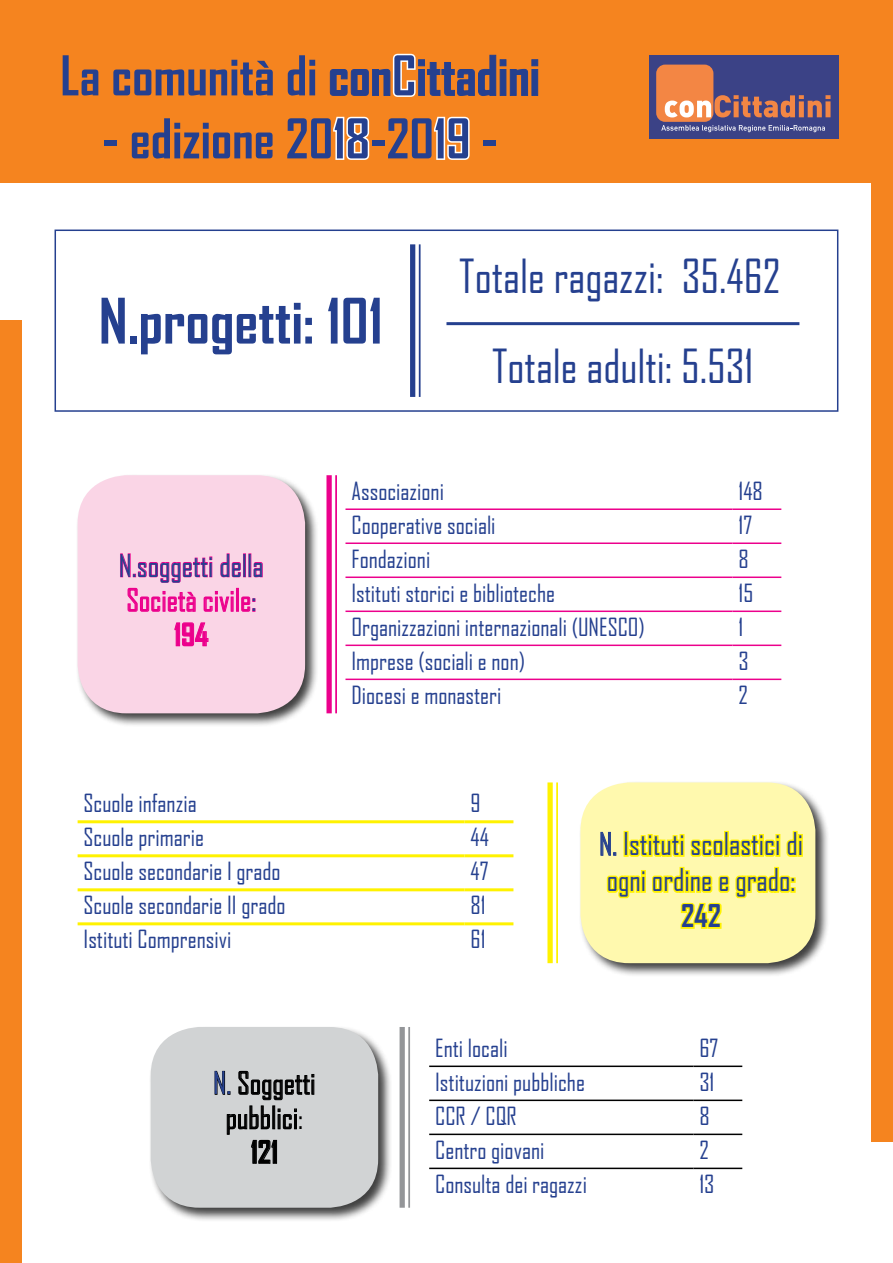
<style>
.page{position:relative;width:893px;height:1263px;background:#fff}
.page>*{position:absolute;margin:0;border:0;box-sizing:border-box;transform-origin:0 0}
.t1{font:700 60px "Agency FB";color:#25408f}
.t2{font:700 52.5px "Agency FB";color:#25408f}
.t3{font:45px/90px "Agency FB";color:#25408f;text-align:center}
.t4{font:30px/34.5px "Agency FB";color:#25408f;text-align:center}
.t5{font:30px/34.5px "Agency FB";color:#000;text-align:center}
.t6{font:700 30px "Agency FB";color:#25408f}
.t7{font:700 30px "Agency FB";color:#000}
.t8{font:24px "Agency FB";color:#25408f}
.s1{color:#ec008c}
.s2{font-weight:700;color:#ec008c}
.s3{color:#25408f}
</style>
<div class="page">
<div style="left:0;top:0;width:893px;height:183px;background:#f5841f"></div>
<svg style="left:54px;top:229px;width:785px;height:183px"></svg>
<hr style="left:419px;top:244px;width:2px;height:153px;background:#25408f">
<div style="left:410px;top:244px;width:5px;height:153px;background:#25408f"></div>
<hr style="left:446px;top:322px;width:353px;height:3px;background:#25408f">
<div style="left:75px;top:473px;width:244px;height:254px;background:#000;opacity:.75"></div>
<div style="left:78px;top:475px;width:227px;height:238px;background:#fad5e6;border-radius:49px"></div>
<svg style="left:120px;top:553px;width:143px;height:59px"></svg>
<svg style="left:174px;top:622px;width:35px;height:24px"></svg>
<hr style="left:345px;top:508px;width:387px;height:2px;background:#ec008c">
<hr style="left:732px;top:508px;width:49px;height:2px;background:#ec008c">
<hr style="left:345px;top:542px;width:387px;height:2px;background:#ec008c">
<hr style="left:732px;top:542px;width:49px;height:2px;background:#ec008c">
<hr style="left:345px;top:576px;width:387px;height:2px;background:#ec008c">
<hr style="left:732px;top:576px;width:49px;height:2px;background:#ec008c">
<hr style="left:345px;top:610px;width:387px;height:2px;background:#ec008c">
<hr style="left:732px;top:610px;width:49px;height:2px;background:#ec008c">
<hr style="left:345px;top:644px;width:387px;height:2px;background:#ec008c">
<hr style="left:732px;top:644px;width:49px;height:2px;background:#ec008c">
<hr style="left:345px;top:679px;width:387px;height:1px;background:#ec008c">
<hr style="left:732px;top:679px;width:49px;height:1px;background:#ec008c">
<hr style="left:335px;top:475px;width:2px;height:238px;background:#ec008c">
<div style="left:326px;top:475px;width:6px;height:238px;background:#ec008c"></div>
<div style="left:578px;top:780px;width:252px;height:197px;background:#000;opacity:.75"></div>
<div style="left:580px;top:782px;width:235px;height:181px;background:#fff9ae;border-radius:49px"></div>
<svg style="left:600px;top:832px;width:16px;height:24px"></svg>
<div style="left:624px;top:831px;width:5px;height:26px;border:3px solid #fff200"></div>
<svg style="left:628px;top:830px;width:175px;height:27px"></svg>
<div style="left:798px;top:839px;width:5px;height:18px;border:3px solid #fff200"></div>
<svg style="left:606px;top:866px;width:190px;height:63px"></svg>
<hr style="left:78px;top:820px;width:387px;height:3px;background:#fff200">
<hr style="left:465px;top:820px;width:48px;height:3px;background:#fff200">
<hr style="left:78px;top:854px;width:387px;height:3px;background:#fff200">
<hr style="left:465px;top:854px;width:48px;height:3px;background:#fff200">
<hr style="left:78px;top:888px;width:387px;height:3px;background:#fff200">
<hr style="left:465px;top:888px;width:48px;height:3px;background:#fff200">
<hr style="left:78px;top:922px;width:387px;height:3px;background:#fff200">
<hr style="left:465px;top:922px;width:48px;height:3px;background:#fff200">
<hr style="left:556px;top:782px;width:2px;height:181px;background:#fff200">
<div style="left:547px;top:782px;width:6px;height:181px;background:#fff200"></div>
<div style="left:148px;top:1025px;width:245px;height:197px;background:#000;opacity:.75"></div>
<div style="left:151px;top:1027px;width:227px;height:181px;background:#d1d3d4;border-radius:49px"></div>
<svg style="left:214px;top:1070px;width:100px;height:94px"></svg>
<hr style="left:429px;top:1065px;width:264px;height:2px;background:#000">
<hr style="left:693px;top:1065px;width:49px;height:2px;background:#000">
<hr style="left:429px;top:1099px;width:264px;height:2px;background:#000">
<hr style="left:693px;top:1099px;width:49px;height:2px;background:#000">
<hr style="left:429px;top:1133px;width:264px;height:2px;background:#000">
<hr style="left:693px;top:1133px;width:49px;height:2px;background:#000">
<hr style="left:429px;top:1167px;width:264px;height:2px;background:#000">
<hr style="left:693px;top:1167px;width:49px;height:2px;background:#000">
<hr style="left:408px;top:1027px;width:2px;height:181px;background:#939598">
<div style="left:400px;top:1027px;width:5px;height:181px;background:#939598"></div>
<div style="left:649px;top:55px;width:189px;height:83px;background:#3b4286"></div>
<div style="left:656px;top:65px;width:57px;height:57px;background:#f38644;border-radius:9px"></div>
<svg style="left:665px;top:95px;width:165px;height:22px"></svg>
<svg style="left:661px;top:125px;width:164px;height:7px"></svg>
<div style="left:0;top:321px;width:21px;height:942px;background:#f5841f"></div>
<div style="left:872px;top:161px;width:21px;height:981px;background:#f5841f"></div>
<svg style="left:330px;top:53px;width:208px;height:44px"></svg>
<svg style="left:333px;top:116px;width:37px;height:44px"></svg>
<svg style="left:433px;top:116px;width:37px;height:44px"></svg>
<h2 class="t2" style="left:60px;top:43px;width:481px">La comunità di conCittadini</h2>
<h2 class="t2" style="left:103px;top:106px;width:396px">- edizione 2018-2019 -</h2>
<h1 class="t1" style="left:99px;top:284px;width:285px">N.progetti: 101</h1>
<h3 class="t3" style="left:459px;top:230px;width:323px">Totale ragazzi: 35.462<br>Totale adulti: 5.531</h3>
<p class="t4" style="left:119px;top:548px;width:146px">N.soggetti della<br><span class="s1">Società civile</span>:<br><span class="s2">194</span></p>
<p class="t8" style="left:351px;top:476px;width:94px">Associazioni</p>
<p class="t8" style="left:738px;top:476px;width:26px">148</p>
<p class="t8" style="left:351px;top:510px;width:146px">Cooperative sociali</p>
<p class="t8" style="left:738px;top:510px;width:15px">17</p>
<p class="t8" style="left:351px;top:544px;width:80px">Fondazioni</p>
<p class="t8" style="left:738px;top:544px;width:12px">8</p>
<p class="t8" style="left:351px;top:578px;width:205px">Istituti storici e biblioteche</p>
<p class="t8" style="left:738px;top:578px;width:16px">15</p>
<p class="t8" style="left:351px;top:612px;width:295px">Organizzazioni internazionali (UNESCO)</p>
<p class="t8" style="left:738px;top:612px;width:6px">1</p>
<p class="t8" style="left:351px;top:646px;width:175px">Imprese (sociali e non)</p>
<p class="t8" style="left:738px;top:646px;width:12px">3</p>
<p class="t8" style="left:351px;top:680px;width:151px">Diocesi e monasteri</p>
<p class="t8" style="left:738px;top:680px;width:11px">2</p>
<p class="t8" style="left:84px;top:788px;width:115px">Scuole infanzia</p>
<p class="t8" style="left:471px;top:788px;width:12px">9</p>
<p class="t8" style="left:84px;top:822px;width:122px">Scuole primarie</p>
<p class="t8" style="left:471px;top:822px;width:20px">44</p>
<p class="t8" style="left:84px;top:856px;width:199px">Scuole secondarie I grado</p>
<p class="t8" style="left:471px;top:856px;width:19px">47</p>
<p class="t8" style="left:84px;top:890px;width:203px">Scuole secondarie II grado</p>
<p class="t8" style="left:471px;top:890px;width:17px">81</p>
<p class="t8" style="left:84px;top:924px;width:149px">Istituti Comprensivi</p>
<p class="t8" style="left:471px;top:924px;width:17px">61</p>
<p class="t4" style="left:599px;top:825px;width:205px;line-height:36px;text-align:left">N. Istituti scolastici di ogni ordine e grado:</p>
<p class="t6" style="left:681px;top:897px;width:42px">242</p>
<p class="t5" style="left:213px;top:1065px;width:104px"><span class="s3">N.</span> Soggetti pubblici:</p>
<p class="t7" style="left:251px;top:1133px;width:29px">121</p>
<p class="t8" style="left:435px;top:1033px;width:74px">Enti locali</p>
<p class="t8" style="left:699px;top:1033px;width:20px">67</p>
<p class="t8" style="left:435px;top:1067px;width:151px">Istituzioni pubbliche</p>
<p class="t8" style="left:699px;top:1067px;width:16px">31</p>
<p class="t8" style="left:435px;top:1101px;width:83px">CCR / CQR</p>
<p class="t8" style="left:699px;top:1101px;width:12px">8</p>
<p class="t8" style="left:435px;top:1135px;width:111px">Centro giovani</p>
<p class="t8" style="left:699px;top:1135px;width:11px">2</p>
<p class="t8" style="left:435px;top:1169px;width:153px">Consulta dei ragazzi</p>
<p class="t8" style="left:699px;top:1169px;width:16px">13</p>
</div>
